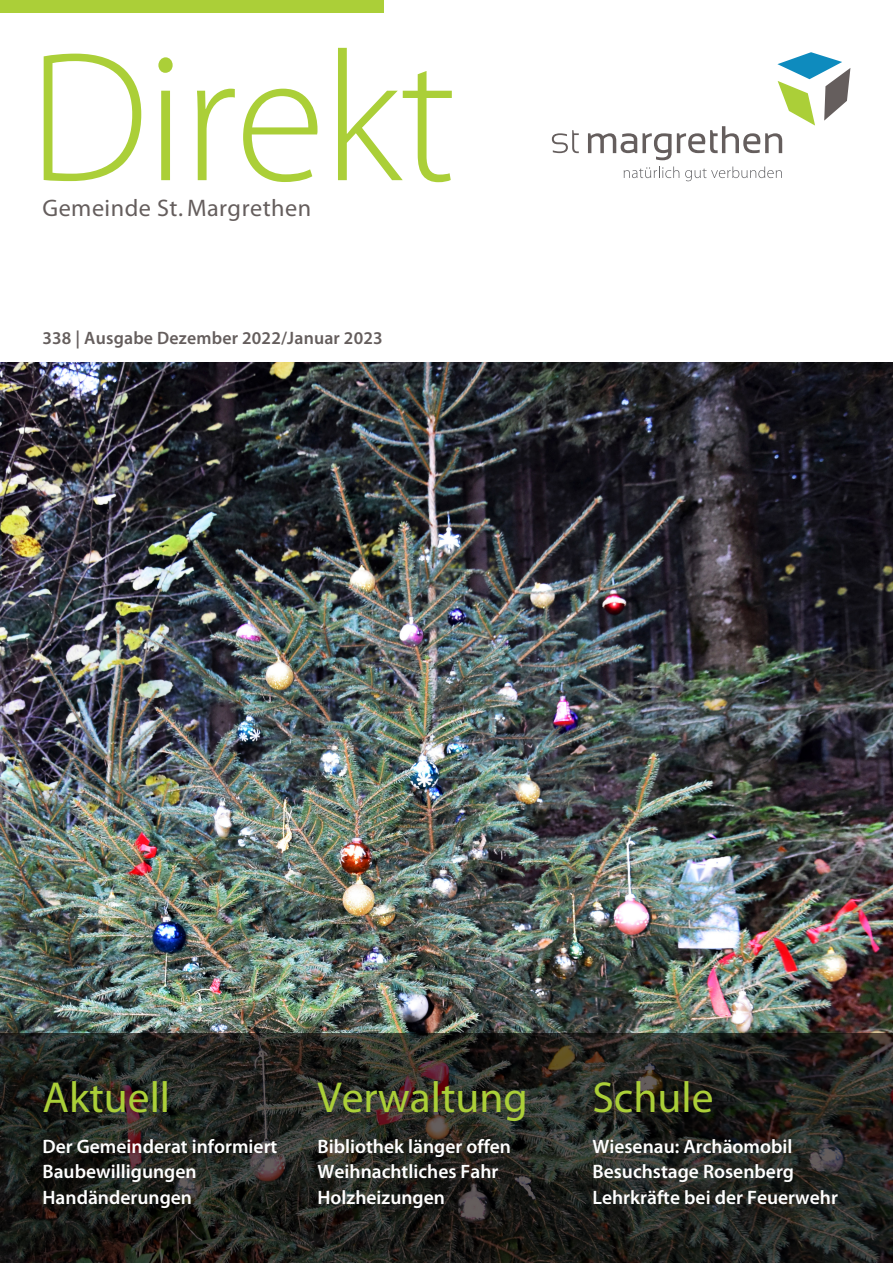
<style>
.page{position:relative;width:893px;height:1263px;background:#fff}
.page>*{position:absolute;margin:0;border:0;box-sizing:border-box;transform-origin:0 0}
._1_1_Haupttitel_klei{font:300 186.3px "Myriad Pro";letter-spacing:-.01em;color:#abcf38}
.Titel_gross_Front{font:43.5px "Myriad Pro";color:#abcf38}
._4_Untertitel{font:24px "Myriad Pro";letter-spacing:.02em;color:#655e5d}
._2_Lead__Vorspann{font:600 19.5px "Myriad Pro";color:#fff}
._4_Untertitel-2{font:600 18px "Myriad Pro";letter-spacing:.01em;color:#655e5d}
</style>
<div class="page">
<div style="left:0;top:0;width:384px;height:13px;background:#abcf38"></div>
<svg style="left:624px;top:167px;width:55px;height:11px"></svg>
<svg style="left:685px;top:167px;width:97px;height:14px"></svg>
<svg style="left:552px;top:130px;width:27px;height:23px"></svg>
<svg style="left:588px;top:52px;width:262px;height:108px"></svg>
<img style="left:0;top:362px;width:893px;height:671px">
<svg style="left:0;top:1033px;width:893px;height:230px;background:#23241f"></svg>
<p class="_1_1_Haupttitel_klei" style="left:29px;top:6px;width:429px">Direkt</p>
<p class="_4_Untertitel" style="left:43px;top:193px;width:270px">Gemeinde St. Margrethen</p>
<p class="_4_Untertitel-2" style="left:43px;top:326px;width:342px">338 | Ausgabe Dezember 2022/Januar 2023</p>
<p class="Titel_gross_Front" style="left:43px;top:1071px;width:129px">Aktuell</p>
<p class="_2_Lead__Vorspann" style="left:43px;top:1134px;width:236px">Der Gemeinderat informiert</p>
<p class="_2_Lead__Vorspann" style="left:43px;top:1159px;width:156px">Baubewilligungen</p>
<p class="_2_Lead__Vorspann" style="left:43px;top:1185px;width:151px">Handänderungen</p>
<p class="Titel_gross_Front" style="left:317px;top:1071px;width:212px">Verwaltung</p>
<p class="_2_Lead__Vorspann" style="left:317px;top:1134px;width:195px">Bibliothek länger offen</p>
<p class="_2_Lead__Vorspann" style="left:317px;top:1159px;width:183px">Weihnachtliches Fahr</p>
<p class="_2_Lead__Vorspann" style="left:317px;top:1185px;width:129px">Holzheizungen</p>
<p class="Titel_gross_Front" style="left:592px;top:1071px;width:123px">Schule</p>
<p class="_2_Lead__Vorspann" style="left:592px;top:1134px;width:202px">Wiesenau: Archäomobil</p>
<p class="_2_Lead__Vorspann" style="left:592px;top:1159px;width:203px">Besuchstage Rosenberg</p>
<p class="_2_Lead__Vorspann" style="left:592px;top:1185px;width:247px">Lehrkräfte bei der Feuerwehr</p>
</div>
